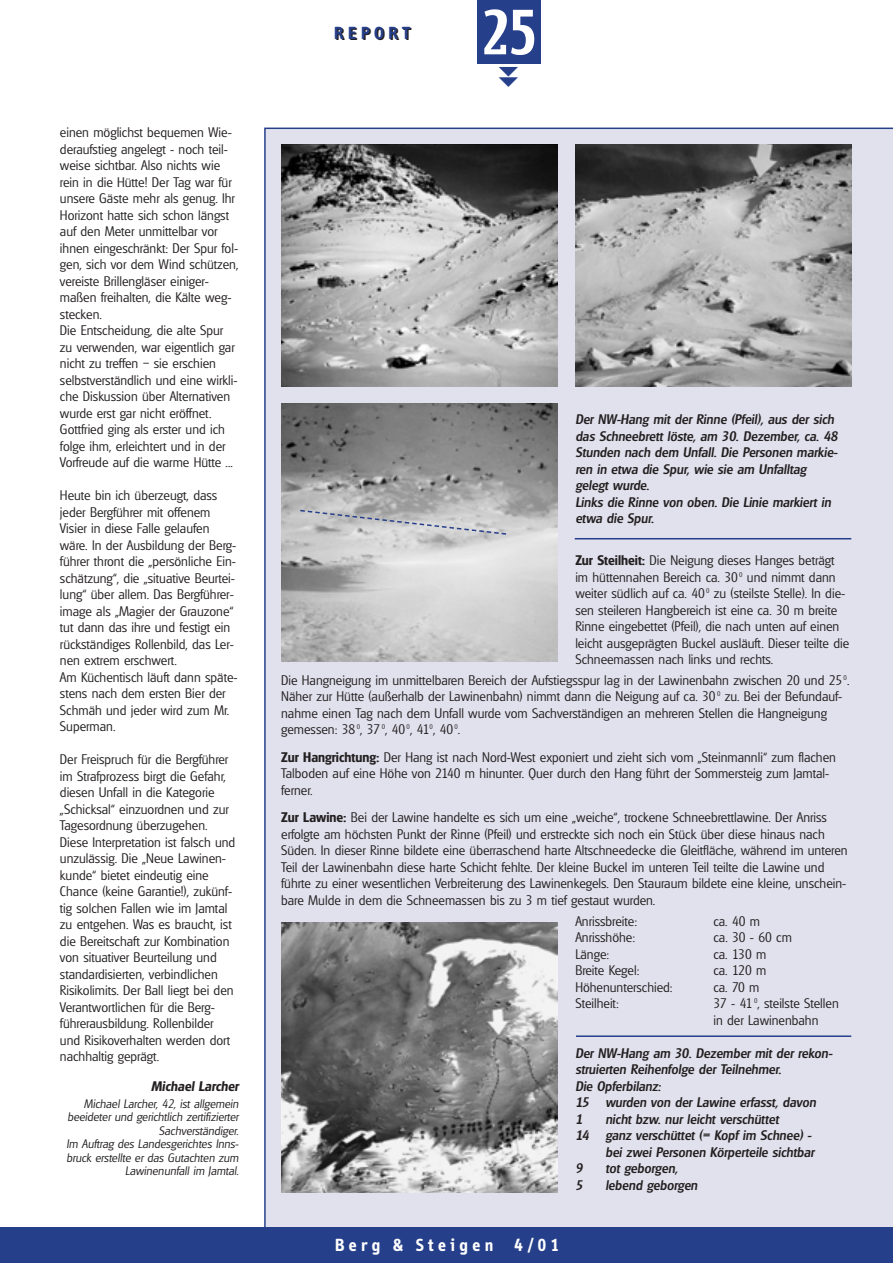
<style>
.page{position:relative;width:893px;height:1263px;background:#fff}
.page>*{position:absolute;margin:0;border:0;box-sizing:border-box;transform-origin:0 0}
.t1{font:54px "Techno";color:#fff}
.t2{font:700 18px "Info";letter-spacing:.245em;color:#fff}
.t3{font:700 18px "Info";letter-spacing:.245em;color:#231f20}
.t4{font:300 13.5px/16.5px "Glasgow";color:#231f20}
.t5{font:italic 500 13.5px/16.5px "Glasgow";color:#231f20}
.t6{font:italic 600 13.5px "Glasgow";color:#231f20}
.t7{font:italic 300 12px/13.5px "Glasgow";color:#231f20;text-align:right}
.s1{font-weight:600}
</style>
<div class="page">
<div style="left:264px;top:128px;width:628px;height:1099px;background:#e1e1ed"></div>
<div style="left:1px;top:1227px;width:891px;height:35px;background:#263f8a"></div>
<div style="left:477px;top:0;width:64px;height:64px;background:#263f8a"></div>
<img style="left:281px;top:145px;width:276px;height:241px">
<img style="left:575px;top:145px;width:276px;height:241px">
<img style="left:281px;top:403px;width:276px;height:259px">
<img style="left:281px;top:923px;width:276px;height:270px">
<hr style="left:576px;top:1035px;width:275px;height:2px;background:#263f8a">
<hr style="left:574px;top:538px;width:277px;height:1px;background:#263f8a">
<svg style="left:298px;top:509px;width:209px;height:27px;background:#c1c2c5"></svg>
<p class="t4" style="left:60px;top:125px;width:180px">einen möglichst bequemen Wie&shy;deraufstieg angelegt - noch teil&shy;weise sichtbar. Also nichts wie rein in die Hütte! Der Tag war für unsere Gäste mehr als genug. Ihr<br>Horizont hatte sich schon längst auf den Meter unmittelbar vor ihnen eingeschränkt: Der Spur fol&shy;gen, sich vor dem Wind schützen, vereiste Brillengläser einiger&shy;maßen freihalten, die Kälte weg&shy;stecken.<br>Die Entscheidung, die alte Spur zu verwenden, war eigentlich gar nicht zu treffen – sie erschien selbstverständlich und eine wirkli&shy;che Diskussion über Alternativen wurde erst gar nicht eröffnet.<br>Gottfried ging als erster und ich folge ihm, erleichtert und in der<br>Vorfreude auf die warme Hütte ...</p>
<p class="t4" style="left:60px;top:488px;width:179px">Heute bin ich überzeugt, dass jeder Bergführer mit offenem<br>Visier in diese Falle gelaufen wäre. In der Ausbildung der Berg&shy;führer thront die „persönliche Ein&shy;schätzung“, die „situative Beurtei&shy;lung“ über allem. Das Bergführer&shy;image als „Magier der Grauzone“ tut dann das ihre und festigt ein rückständiges Rollenbild, das Ler&shy;nen extrem erschwert.<br>Am Küchentisch läuft dann späte&shy;stens nach dem ersten Bier der<br>Schmäh und jeder wird zum Mr.<br>Superman.</p>
<p class="t4" style="left:60px;top:752px;width:177px">Der Freispruch für die Bergführer im Strafprozess birgt die Gefahr, diesen Unfall in die Kategorie „Schicksal“ einzuordnen und zur<br>Tagesordnung überzugehen.<br>Diese Interpretation ist falsch und unzulässig. Die „Neue Lawinen&shy;kunde“ bietet eindeutig eine<br>Chance (keine Garantie!), zukünf&shy;tig solchen Fallen wie im Jamtal zu entgehen. Was es braucht, ist die Bereitschaft zur Kombination von situativer Beurteilung und standardisierten, verbindlichen<br>Risikolimits. Der Ball liegt bei den<br>Verantwortlichen für die Berg&shy;führerausbildung. Rollenbilder und Risikoverhalten werden dort nachhaltig geprägt.</p>
<p class="t6" style="left:151px;top:1081px;width:89px">Michael Larcher</p>
<p class="t7" style="left:66px;top:1098px;width:174px">Michael Larcher, 42, ist allgemein beeideter und gerichtlich zertifizierter Sachverständiger.<br>Im Auftrag des Landesgerichtes Inns&shy;bruck erstellte er das Gutachten zum Lawinenunfall im Jamtal.</p>
<h2 class="t3" style="left:335px;top:27px;width:78px">REPORT</h2>
<h1 class="t1" style="left:482px;top:0;width:55px">25</h1>
<p class="t5" style="left:575px;top:413px;width:264px">Der NW-Hang mit der Rinne (Pfeil), aus der sich das Schneebrett löste, am 30. Dezember, ca. 48<br>Stunden nach dem Unfall. Die Personen markie&shy;ren in etwa die Spur, wie sie am Unfalltag gelegt wurde.<br>Links die Rinne von oben. Die Linie markiert in etwa die Spur.</p>
<p class="t4" style="left:575px;top:553px;width:275px"><span class="s1">Zur Steilheit:</span> Die Neigung dieses Hanges beträgt im hüttennahen Bereich ca. 30 <sup>0</sup> und nimmt dann weiter südlich auf ca. 40 <sup>0</sup> zu (steilste Stelle). In die&shy;sen steileren Hangbereich ist eine ca. 30 m breite Rinne eingebettet (Pfeil), die nach unten auf einen leicht ausgeprägten Buckel ausläuft. Dieser teilte die Schneemassen nach links und rechts.</p>
<p class="t4" style="left:281px;top:673px;width:569px">Die Hangneigung im unmittelbaren Bereich der Aufstiegsspur lag in der Lawinenbahn zwischen 20 und 25 <sup>0</sup>.<br>Näher zur Hütte (außerhalb der Lawinenbahn) nimmt dann die Neigung auf ca. 30 <sup>0</sup> zu. Bei der Befundauf&shy;nahme einen Tag nach dem Unfall wurde vom Sachverständigen an mehreren Stellen die Hangneigung gemessen: 38 <sup>0</sup>, 37 <sup>0</sup>, 40 <sup>0</sup>, 41<sup>0</sup>, 40 <sup>0</sup>.</p>
<p class="t4" style="left:281px;top:750px;width:556px"><span class="s1">Zur Hangrichtung:</span> Der Hang ist nach Nord-West exponiert und zieht sich vom „Steinmannli“ zum flachen<br>Talboden auf eine Höhe von 2140 m hinunter. Quer durch den Hang führt der Sommersteig zum Jamtal&shy;ferner.</p>
<p class="t4" style="left:281px;top:811px;width:568px"><span class="s1">Zur Lawine:</span> Bei der Lawine handelte es sich um eine „weiche“, trockene Schneebrettlawine. Der Anriss erfolgte am höchsten Punkt der Rinne (Pfeil) und erstreckte sich noch ein Stück über diese hinaus nach Süden. In dieser Rinne bildete eine überraschend harte Altschneedecke die Gleitfläche, während im unteren Teil der Lawinenbahn diese harte Schicht fehlte. Der kleine Buckel im unteren Teil teilte die Lawine und führte zu einer wesentlichen Verbreiterung des Lawinenkegels. Den Stauraum bildete eine kleine, unschein&shy;bare Mulde in dem die Schneemassen bis zu 3 m tief gestaut wurden.</p>
<p class="t4" style="left:575px;top:914px;width:63px">Anrissbreite:</p>
<p class="t4" style="left:713px;top:914px;width:48px">ca. 40 m</p>
<p class="t4" style="left:575px;top:930px;width:61px">Anrisshöhe:</p>
<p class="t4" style="left:713px;top:930px;width:80px">ca. 30 - 60 cm</p>
<p class="t4" style="left:575px;top:947px;width:35px">Länge:</p>
<p class="t4" style="left:713px;top:947px;width:54px">ca. 130 m</p>
<p class="t4" style="left:575px;top:963px;width:66px">Breite Kegel:</p>
<p class="t4" style="left:713px;top:963px;width:54px">ca. 120 m</p>
<p class="t4" style="left:575px;top:980px;width:99px">Höhenunterschied:</p>
<p class="t4" style="left:713px;top:980px;width:48px">ca. 70 m</p>
<p class="t4" style="left:575px;top:996px;width:45px">Steilheit:</p>
<p class="t4" style="left:713px;top:996px;width:127px">37 - 41 <sup>0</sup>, steilste Stellen in der Lawinenbahn</p>
<p class="t5" style="left:575px;top:1046px;width:259px">Der NW-Hang am 30. Dezember mit der rekon&shy;struierten Reihenfolge der Teilnehmer.<br>Die Opferbilanz:<br>15 wurden von der Lawine erfasst, davon<br>1</p>
<p class="t5" style="left:605px;top:1112px;width:175px">nicht bzw. nur leicht verschüttet</p>
<p class="t5" style="left:575px;top:1128px;width:238px">14 ganz verschüttet (= Kopf im Schnee) -</p>
<p class="t5" style="left:605px;top:1145px;width:210px">bei zwei Personen Körperteile sichtbar</p>
<p class="t5" style="left:575px;top:1161px;width:9px">9</p>
<p class="t5" style="left:605px;top:1161px;width:74px">tot geborgen,</p>
<p class="t5" style="left:575px;top:1178px;width:9px">5</p>
<p class="t5" style="left:605px;top:1178px;width:94px">lebend geborgen</p>
<h2 class="t2" style="left:335px;top:1238px;width:226px">Berg &amp; Steigen 4/01</h2>
</div>
